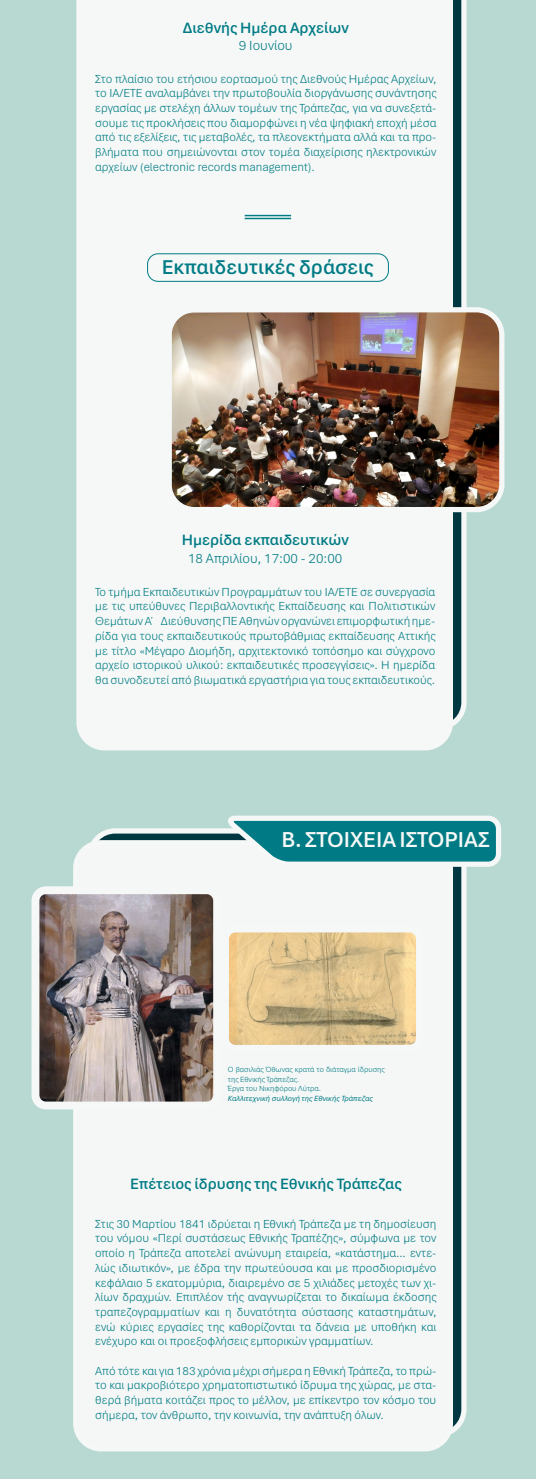
<style>
.page{position:relative;width:536px;height:1479px;background:#b8d9d2}
.page>*{position:absolute;margin:0;border:0;box-sizing:border-box;transform-origin:0 0}
.t1{font:600 22.75px "Aptos";color:#f5f8f6}
.t2{font:600 21px "Aptos";color:#007b85}
.t3{font:600 15.75px "Aptos";color:#007b85}
.t4{font:300 14px "Aptos";color:#007b85}
.t5{font:300 12.25px/14.7px "Aptos";color:#007b85;text-align:justify}
.t6{font:300 7.88px/9.5px "Aptos";color:#007b85}
.t7{font:italic 7.88px "Aptos";color:#007b85}
</style>
<div class="page">
<svg style="left:453px;top:0;width:13px;height:730px"></svg>
<div style="left:76px;top:0;width:377px;height:750px;background:#f5f8f6"></div>
<div style="left:147px;top:253px;width:241px;height:29px;border:1px solid #007b85;border-radius:10px"></div>
<img style="left:172px;top:310px;width:329px;height:200px">
<div style="left:166px;top:307px;width:338px;height:205px;border:5px solid #f5f8f6;border-radius:25px"></div>
<hr style="left:244px;top:215px;width:47px;height:1px;background:#007b85">
<hr style="left:244px;top:218px;width:47px;height:1px;background:#007b85">
<svg style="left:90px;top:831px;width:374px;height:603px;fill:#003740"></svg>
<div style="left:76px;top:843px;width:374px;height:606px;background:#f5f7f6;border-radius:25px"></div>
<div style="left:73px;top:840px;width:380px;height:611px;border:5px solid #f5f8f6;border-radius:25px"></div>
<svg style="left:221px;top:813px;width:282px;height:56px"></svg>
<img style="left:41px;top:895px;width:171px;height:205px">
<div style="left:32px;top:886px;width:189px;height:223px;border:8px solid #f5f8f6;border-radius:10px"></div>
<img style="left:230px;top:933px;width:185px;height:111px">
<div style="left:221px;top:924px;width:203px;height:129px;border:8px solid #f5f8f6;border-radius:10px"></div>
<p class="t3" style="left:183px;top:17px;width:167px">Διεθνής Ημέρα Αρχείων</p>
<p class="t4" style="left:239px;top:36px;width:55px">9 Ιουνίου</p>
<p class="t5" style="left:95px;top:71px;width:342px">Στο πλαίσιο του ετήσιου εορτασμού της Διεθνούς Ημέρας Αρχείων, το ΙΑ/ΕΤΕ αναλαμβάνει την πρωτοβουλία διοργάνωσης συνάντησης εργασίας με στελέχη άλλων τομέων της Τράπεζας, για να συνεξετά&shy;σουμε τις προκλήσεις που διαμορφώνει η νέα ψηφιακή εποχή μέσα από τις εξελίξεις, τις μεταβολές, τα πλεονεκτήματα αλλά και τα προ&shy;βλήματα που σημειώνονται στον τομέα διαχείρισης ηλεκτρονικών αρχείων (electronic records management).</p>
<h2 class="t2" style="left:162px;top:253px;width:213px">Εκπαιδευτικές δράσεις</h2>
<p class="t3" style="left:182px;top:529px;width:168px">Ημερίδα εκπαιδευτικών</p>
<p class="t4" style="left:188px;top:549px;width:156px">18 Απριλίου, 17:00 - 20:00</p>
<p class="t5" style="left:95px;top:584px;width:341px">Το τμήμα Εκπαιδευτικών Προγραμμάτων του ΙΑ/ΕΤΕ σε συνεργασία με τις υπεύθυνες Περιβαλλοντικής Εκπαίδευσης και Πολιτιστικών Θεμάτων Α΄ Διεύθυνσης ΠΕ Αθηνών οργανώνει επιμορφωτική ημε&shy;ρίδα για τους εκπαιδευτικούς πρωτοβάθμιας εκπαίδευσης Αττικής με τίτλο «Μέγαρο Διομήδη, αρχιτεκτονικό τοπόσημο και σύγχρονο αρχείο ιστορικού υλικού: εκπαιδευτικές προσεγγίσεις». Η ημερίδα θα συνοδευτεί από βιωματικά εργαστήρια για τους εκπαιδευτικούς.</p>
<h1 class="t1" style="left:281px;top:824px;width:210px">Β. ΣΤΟΙΧΕΙΑ ΙΣΤΟΡΙΑΣ</h1>
<p class="t6" style="left:228px;top:1065px;width:158px">Ο βασιλιάς Όθωνας κρατά το διάταγμα ίδρυσης της Εθνικής Τράπεζας.<br>Έργα του Νικηφόρου Λύτρα.</p>
<p class="t7" style="left:228px;top:1093px;width:146px">Καλλιτεχνική συλλογή της Εθνικής Τράπεζας</p>
<p class="t3" style="left:130px;top:1173px;width:272px">Επέτειος ίδρυσης της Εθνικής Τράπεζας</p>
<p class="t5" style="left:95px;top:1216px;width:342px">Στις 30 Μαρτίου 1841 ιδρύεται η Εθνική Τράπεζα με τη δημοσίευση του νόμου «Περί συστάσεως Εθνικής Τραπέζης», σύμφωνα με τον οποίο η Τράπεζα αποτελεί ανώνυμη εταιρεία, «κατάστημα… εντε&shy;λώς ιδιωτικόν», με έδρα την πρωτεύουσα και με προσδιορισμένο κεφάλαιο 5 εκατομμύρια, διαιρεμένο σε 5 χιλιάδες μετοχές των χι&shy;λίων δραχμών. Επιπλέον τής αναγνωρίζεται το δικαίωμα έκδοσης τραπεζογραμματίων και η δυνατότητα σύστασης καταστημάτων, ενώ κύριες εργασίες της καθορίζονται τα δάνεια με υποθήκη και ενέχυρο και οι προεξοφλήσεις εμπορικών γραμματίων.</p>
<p class="t5" style="left:95px;top:1363px;width:342px">Από τότε και για 183 χρόνια μέχρι σήμερα η Εθνική Τράπεζα, το πρώ&shy;το και μακροβιότερο χρηματοπιστωτικό ίδρυμα της χώρας, με στα&shy;θερά βήματα κοιτάζει προς το μέλλον, με επίκεντρο τον κόσμο του σήμερα, τον άνθρωπο, την κοινωνία, την ανάπτυξη όλων.</p>
</div>
